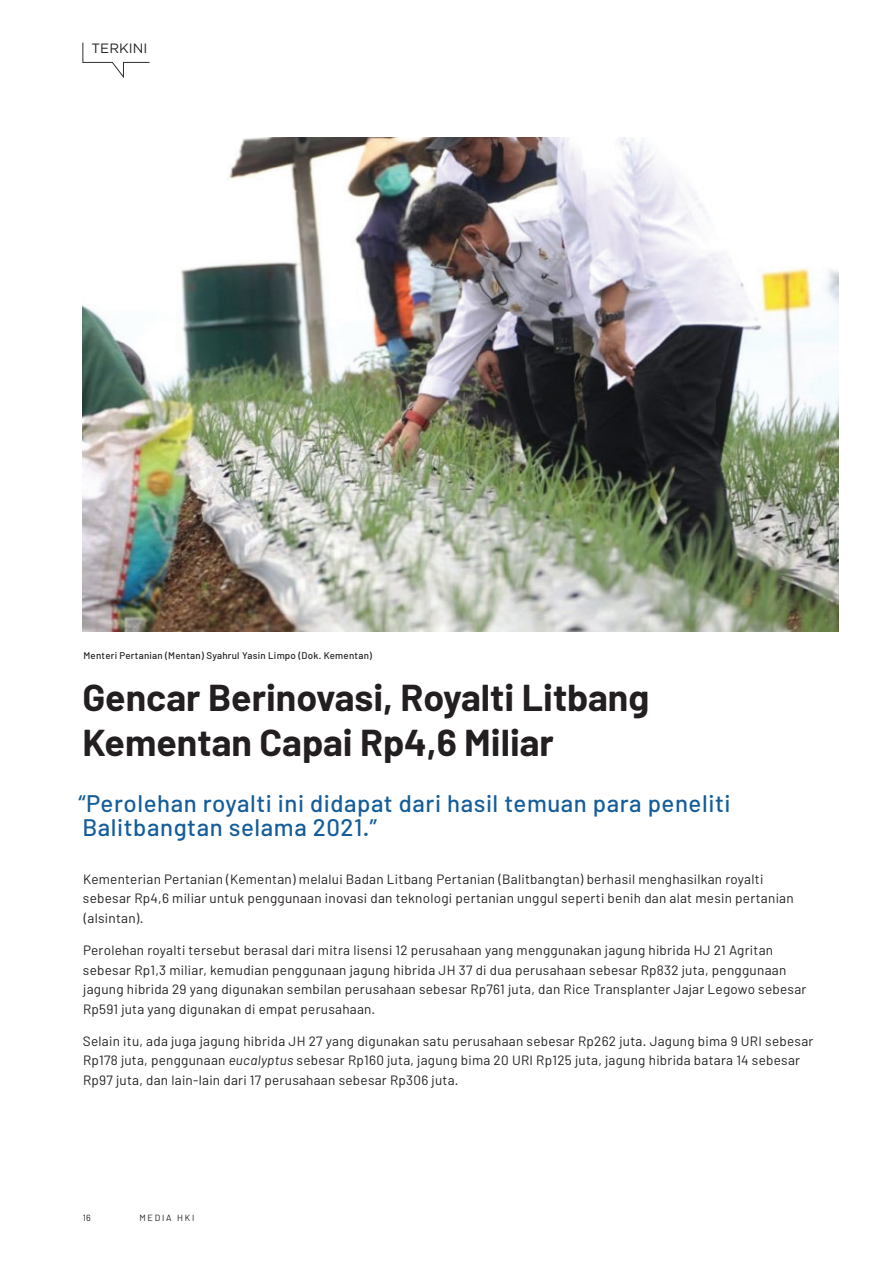
<style>
.page{position:relative;width:893px;height:1263px;background:#fff}
.page>*{position:absolute;margin:0;border:0;box-sizing:border-box;transform-origin:0 0}
.t1{font:700 37.5px/45px "Barlow";color:#231f20}
.t2{font:500 24px/24px "Barlow";letter-spacing:.025em;color:#155d9a}
.t3{font:13.5px/19.5px "Barlow";letter-spacing:.02em;color:#231f20}
.t4{font:13.5px "Gotham";color:#231f20}
.t5{font:500 9.75px "Barlow";letter-spacing:.025em;color:#231f20}
.t6{font:9px "Barlow";letter-spacing:.2em;color:#231f20}
.s1{font-style:italic}
</style>
<div class="page">
<svg style="left:82px;top:42px;width:68px;height:37px"></svg>
<img style="left:82px;top:137px;width:757px;height:494px">
<p class="t4" style="left:92px;top:40px;width:57px">TERKINI</p>
<p class="t5" style="left:83px;top:650px;width:290px">Menteri Pertanian (Mentan) Syahrul Yasin Limpo (Dok. Kementan)</p>
<h1 class="t1" style="left:82px;top:675px;width:568px">Gencar Berinovasi, Royalti Litbang<br>Kementan Capai Rp4,6 Miliar</h1>
<h2 class="t2" style="left:78px;top:791px;width:654px">“Perolehan royalti ini didapat dari hasil temuan para peneliti<br>Balitbangtan selama 2021.”</h2>
<p class="t3" style="left:83px;top:869px;width:712px">Kementerian Pertanian (Kementan) melalui Badan Litbang Pertanian (Balitbangtan) berhasil menghasilkan royalti sebesar Rp4,6 miliar untuk penggunaan inovasi dan teknologi pertanian unggul seperti benih dan alat mesin pertanian (alsintan).</p>
<p class="t3" style="left:83px;top:940px;width:725px">Perolehan royalti tersebut berasal dari mitra lisensi 12 perusahaan yang menggunakan jagung hibrida HJ 21 Agritan sebesar Rp1,3 miliar, kemudian penggunaan jagung hibrida JH 37 di dua perusahaan sebesar Rp832 juta, penggunaan jagung hibrida 29 yang digunakan sembilan perusahaan sebesar Rp761 juta, dan Rice Transplanter Jajar Legowo sebesar Rp591 juta yang digunakan di empat perusahaan.</p>
<p class="t3" style="left:83px;top:1031px;width:732px">Selain itu, ada juga jagung hibrida JH 27 yang digunakan satu perusahaan sebesar Rp262 juta. Jagung bima 9 URI sebesar<br>Rp178 juta, penggunaan <span class="s1">eucalyptus</span> sebesar Rp160 juta, jagung bima 20 URI Rp125 juta, jagung hibrida batara 14 sebesar<br>Rp97 juta, dan lain-lain dari 17 perusahaan sebesar Rp306 juta.</p>
<p class="t6" style="left:83px;top:1212px;width:9px">16</p>
<p class="t6" style="left:139px;top:1212px;width:56px">MEDIA HKI</p>
</div>
